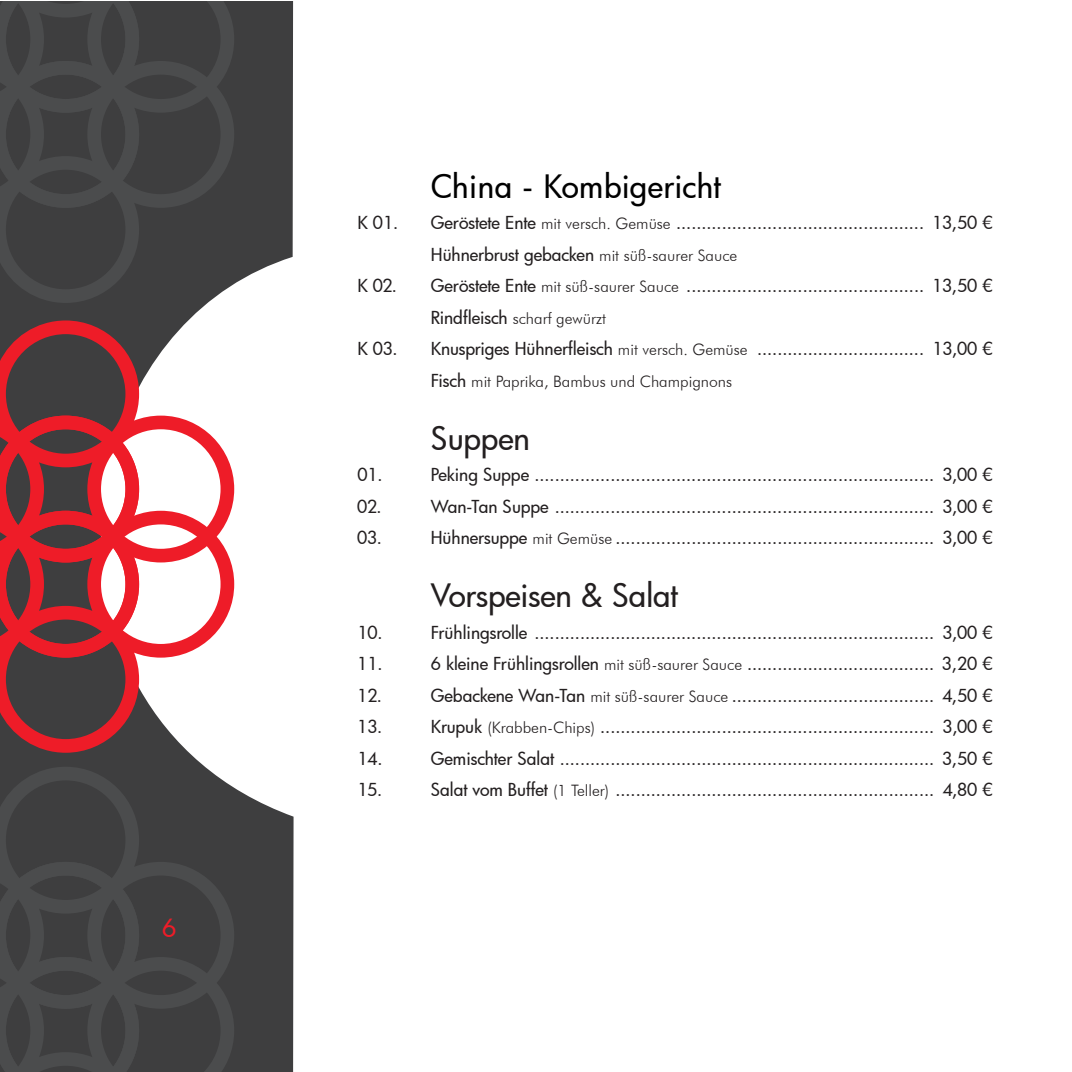
<style>
.page{position:relative;width:1072px;height:1072px;background:#fff}
.page>*{position:absolute;margin:0;border:0;box-sizing:border-box;transform-origin:0 0}
.t1{font:500 31.5px "Futura";letter-spacing:-.005em;color:#231f20}
.t2{font:500 31.5px "Futura";letter-spacing:.01em;color:#000}
.t3{font:500 24.5px "Futura";color:#ee1c28}
.t4{font:500 17.5px/31.5px "Futura";letter-spacing:-.005em;color:#231f20}
.t5{font:300 15.75px "Futura BT";color:#231f20}
.s1{font-family:"Futura BT";font-weight:300;font-size:15.75px}
.s2{font-family:"Futura";font-weight:500;font-size:17.5px}
</style>
<div class="page">
<svg style="left:0;top:1px;width:293px;height:1070px;fill:#3e3e3f"></svg>
<svg style="left:0;top:320px;width:234px;height:95px;fill:#3e3e3f"></svg>
<svg style="left:0;top:415px;width:234px;height:337px"></svg>
<svg style="left:0;top:766px;width:234px;height:95px;fill:#3e3e3f"></svg>
<svg style="left:0;top:861px;width:234px;height:210px;fill:#3e3e3f"></svg>
<svg style="left:0;top:208px;width:234px;height:95px;fill:#3e3e3f"></svg>
<svg style="left:0;top:1px;width:234px;height:207px;fill:#3e3e3f"></svg>
<h2 class="t3" style="left:162px;top:911px;width:16px">6</h2>
<h1 class="t2" style="left:431px;top:165px;width:292px">China - Kombigericht</h1>
<p class="t4" style="left:357px;top:207px;width:42px">K 01.</p>
<p class="t4" style="left:431px;top:207px;width:563px">Geröstete Ente <span class="s1">mit versch. Gemüse</span> ................................................. 13,50 €<br>Hühnerbrust gebacken <span class="s1">mit süß-saurer Sauce</span></p>
<p class="t4" style="left:357px;top:270px;width:41px">K 02.</p>
<p class="t4" style="left:431px;top:270px;width:563px">Geröstete Ente <span class="s1">mit süß-saurer Sauce</span> ............................................... 13,50 €</p>
<p class="t5" style="left:431px;top:308px;width:177px"><span class="s2">Rindfleisch</span> scharf gewürzt</p>
<p class="t4" style="left:357px;top:333px;width:42px">K 03.</p>
<p class="t4" style="left:431px;top:333px;width:563px">Knuspriges Hühnerfleisch <span class="s1">mit versch. Gemüse</span> ................................. 13,00 €</p>
<p class="t5" style="left:431px;top:371px;width:303px"><span class="s2">Fisch</span> mit Paprika, Bambus und Champignons</p>
<h1 class="t1" style="left:431px;top:417px;width:101px">Suppen</h1>
<p class="t4" style="left:357px;top:459px;width:27px">01.</p>
<p class="t4" style="left:431px;top:459px;width:563px">Peking Suppe ............................................................................... 3,00 €</p>
<p class="t4" style="left:357px;top:490px;width:26px">02.</p>
<p class="t4" style="left:431px;top:490px;width:563px">Wan-Tan Suppe ........................................................................... 3,00 €</p>
<p class="t4" style="left:357px;top:522px;width:26px">03.</p>
<p class="t4" style="left:431px;top:522px;width:563px">Hühnersuppe <span class="s1">mit Gemüse</span> ............................................................... 3,00 €</p>
<h1 class="t1" style="left:431px;top:574px;width:249px">Vorspeisen &amp; Salat</h1>
<p class="t4" style="left:357px;top:616px;width:27px">10.</p>
<p class="t4" style="left:431px;top:616px;width:563px">Frühlingsrolle ............................................................................... 3,00 €</p>
<p class="t4" style="left:357px;top:648px;width:27px">11.</p>
<p class="t4" style="left:431px;top:648px;width:563px">6 kleine Frühlingsrollen <span class="s1">mit süß-saurer Sauce</span> ..................................... 3,20 €</p>
<p class="t4" style="left:357px;top:679px;width:26px">12.</p>
<p class="t4" style="left:431px;top:679px;width:563px">Gebackene Wan-Tan <span class="s1">mit süß-saurer Sauce</span> ........................................ 4,50 €</p>
<p class="t4" style="left:357px;top:711px;width:26px">13.</p>
<p class="t4" style="left:431px;top:711px;width:563px">Krupuk <span class="s1">(Krabben-Chips)</span> .................................................................. 3,00 €</p>
<p class="t4" style="left:357px;top:742px;width:27px">14.</p>
<p class="t4" style="left:431px;top:742px;width:563px">Gemischter Salat .......................................................................... 3,50 €</p>
<p class="t4" style="left:357px;top:774px;width:26px">15.</p>
<p class="t4" style="left:431px;top:774px;width:563px">Salat vom Buffet <span class="s1">(1 Teller)</span> ............................................................... 4,80 €</p>
</div>
